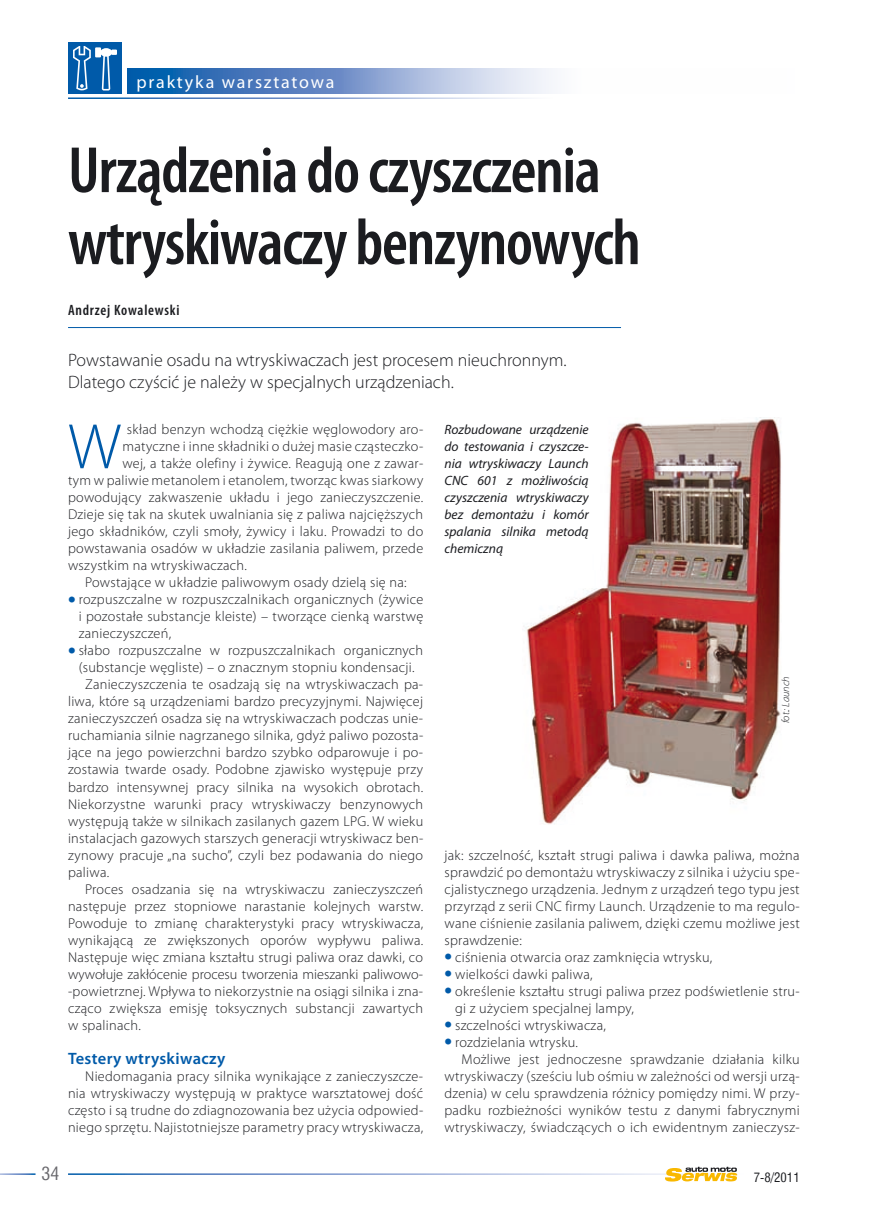
<style>
.page{position:relative;width:872px;height:1212px;background:#fff}
.page>*{position:absolute;margin:0;border:0;box-sizing:border-box;transform-origin:0 0}
.t1{font:600 condensed 66px/72px "Myriad Pro";letter-spacing:-.02em;color:#1b1c20}
.t2{font:300 64.65px "Myriad Pro";color:#005aa9}
.t3{font:300 18px/21.6px "Myriad Pro";color:#1b1c20}
.t4{font:18px "Myriad Pro";letter-spacing:.1em;color:#fff}
.t5{font:18px "Swis 721 Cn EU";color:#68676c}
.t6{font:600 16.5px "Myriad Pro";letter-spacing:.02em;color:#005aa9}
.t7{font:600 condensed 15px "Myriad Pro";letter-spacing:.05em;color:#1b1c20}
.t8{font:300 14.25px/17px "Myriad Pro";letter-spacing:.02em;color:#1b1c20;text-align:justify}
.t9{font:300 14.25px "Myriad Pro";color:#1b1c20}
.t10{font:italic 13.5px/17px "Myriad Pro";color:#1b1c20;text-align:justify}
.t11{font:12.75px "Swis 721 Cn EU";color:#1b1c20}
.t12{font:italic 300 10.5px "Myriad Pro";color:#1b1c20}
.s1{font-weight:900;font-size:21px;color:#005aa9}
</style>
<div class="page">
<svg style="left:664px;top:1167px;width:73px;height:14px"></svg>
<div style="left:68px;top:43px;width:54px;height:51px;background:#005aa9"></div>
<svg style="left:73px;top:46px;width:44px;height:45px"></svg>
<svg style="left:128px;top:68px;width:424px;height:26px;background:#789ccd"></svg>
<img style="left:523px;top:417px;width:258px;height:407px">
<hr style="left:68px;top:327px;width:553px;height:1px;background:#005aa9">
<p class="t4" style="left:137px;top:71px;width:199px">praktyka warsztatowa</p>
<h1 class="t1" style="left:68px;top:135px;width:574px">Urządzenia do czyszczenia wtryskiwaczy benzynowych</h1>
<p class="t7" style="left:68px;top:302px;width:113px">Andrzej Kowalewski</p>
<p class="t3" style="left:68px;top:349px;width:500px">Powstawanie osadu na wtryskiwaczach jest procesem nieuchronnym.<br>Dlatego czyścić je należy w specjalnych urządzeniach.</p>
<h2 class="t2" style="left:68px;top:408px;width:55px">W</h2>
<p class="t8" style="left:127px;top:421px;width:298px">skład benzyn wchodzą ciężkie węglowodory aro-</p>
<p class="t8" style="left:122px;top:438px;width:302px">matyczne i inne składniki o dużej masie cząsteczko-</p>
<p class="t8" style="left:122px;top:455px;width:302px">wej, a także olefiny i żywice. Reagują one z zawar-</p>
<p class="t8" style="left:68px;top:472px;width:357px">tym w paliwie metanolem i etanolem, tworząc kwas siarkowy</p>
<p class="t8" style="left:68px;top:489px;width:357px">powodujący zakwaszenie układu i jego zanieczyszczenie.</p>
<p class="t8" style="left:68px;top:506px;width:357px">Dzieje się tak na skutek uwalniania się z paliwa najcięższych</p>
<p class="t8" style="left:68px;top:523px;width:357px">jego składników, czyli smoły, żywicy i laku. Prowadzi to do</p>
<p class="t8" style="left:68px;top:540px;width:357px">powstawania osadów w układzie zasilania paliwem, przede</p>
<p class="t8" style="left:68px;top:557px;width:180px">wszystkim na wtryskiwaczach.</p>
<p class="t8" style="left:85px;top:574px;width:323px">Powstające w układzie paliwowym osady dzielą się na:</p>
<p class="t8" style="left:79px;top:591px;width:346px;text-indent:-11px"><span class="s1">•</span> rozpuszczalne w rozpuszczalnikach organicznych (żywice i pozostałe substancje kleiste) – tworzące cienką warstwę zanieczyszczeń,</p>
<p class="t8" style="left:68px;top:642px;width:357px"><span class="s1">•</span> słabo rozpuszczalne w rozpuszczalnikach organicznych</p>
<p class="t8" style="left:79px;top:659px;width:337px">(substancje węgliste) – o znacznym stopniu kondensacji.</p>
<p class="t8" style="left:85px;top:676px;width:339px">Zanieczyszczenia te osadzają się na wtryskiwaczach pa-</p>
<p class="t8" style="left:68px;top:693px;width:357px">liwa, które są urządzeniami bardzo precyzyjnymi. Najwięcej</p>
<p class="t8" style="left:68px;top:710px;width:357px">zanieczyszczeń osadza się na wtryskiwaczach podczas unie-</p>
<p class="t8" style="left:68px;top:727px;width:357px">ruchamiania silnie nagrzanego silnika, gdyż paliwo pozosta-</p>
<p class="t8" style="left:68px;top:744px;width:357px">jące na jego powierzchni bardzo szybko odparowuje i po-</p>
<p class="t8" style="left:68px;top:761px;width:357px">zostawia twarde osady. Podobne zjawisko występuje przy</p>
<p class="t8" style="left:68px;top:778px;width:357px">bardzo intensywnej pracy silnika na wysokich obrotach.</p>
<p class="t8" style="left:68px;top:795px;width:357px">Niekorzystne warunki pracy wtryskiwaczy benzynowych</p>
<p class="t8" style="left:68px;top:812px;width:357px">występują także w silnikach zasilanych gazem LPG. W wieku</p>
<p class="t8" style="left:68px;top:829px;width:357px">instalacjach gazowych starszych generacji wtryskiwacz ben-</p>
<p class="t8" style="left:68px;top:846px;width:356px">zynowy pracuje „na sucho”, czyli bez podawania do niego</p>
<p class="t8" style="left:68px;top:863px;width:43px">paliwa.</p>
<p class="t8" style="left:85px;top:880px;width:340px">Proces osadzania się na wtryskiwaczu zanieczyszczeń</p>
<p class="t8" style="left:68px;top:897px;width:357px">następuje przez stopniowe narastanie kolejnych warstw.</p>
<p class="t8" style="left:68px;top:914px;width:357px">Powoduje to zmianę charakterystyki pracy wtryskiwacza,</p>
<p class="t8" style="left:68px;top:931px;width:357px">wynikającą ze zwiększonych oporów wypływu paliwa.</p>
<p class="t8" style="left:68px;top:948px;width:356px">Następuje więc zmiana kształtu strugi paliwa oraz dawki, co</p>
<p class="t9" style="left:68px;top:965px;width:357px">wywołuje zakłócenie procesu tworzenia mieszanki paliwowo-</p>
<p class="t8" style="left:68px;top:982px;width:357px">-powietrznej. Wpływa to niekorzystnie na osiągi silnika i zna-</p>
<p class="t8" style="left:68px;top:999px;width:357px">cząco zwiększa emisję toksycznych substancji zawartych</p>
<p class="t8" style="left:68px;top:1016px;width:74px">w spalinach.</p>
<p class="t6" style="left:68px;top:1047px;width:159px">Testery wtryskiwaczy</p>
<p class="t8" style="left:68px;top:1067px;width:357px;text-indent:17px">Niedomagania pracy silnika wynikające z zanieczyszcze&shy;nia wtryskiwaczy występują w praktyce warsztatowej dość często i są trudne do zdiagnozowania bez użycia odpowied&shy;niego sprzętu. Najistotniejsze parametry pracy wtryskiwacza,</p>
<p class="t10" style="left:444px;top:421px;width:146px">Rozbudowane urządzenie do testowania i czyszcze&shy;nia wtryskiwaczy Launch CNC 601 z możliwością czyszczenia wtryskiwaczy bez demontażu i komór spalania silnika metodą chemiczną</p>
<p class="t12" style="left:779px;top:723px;width:48px;rotate:-90deg">fot.: Launch</p>
<p class="t8" style="left:444px;top:846px;width:357px">jak: szczelność, kształt strugi paliwa i dawka paliwa, można sprawdzić po demontażu wtryskiwaczy z silnika i użyciu spe&shy;cjalistycznego urządzenia. Jednym z urządzeń tego typu jest przyrząd z serii CNC firmy Launch. Urządzenie to ma regulo&shy;wane ciśnienie zasilania paliwem, dzięki czemu możliwe jest sprawdzenie:</p>
<p class="t8" style="left:444px;top:948px;width:269px"><span class="s1">•</span> ciśnienia otwarcia oraz zamknięcia wtrysku,</p>
<p class="t8" style="left:444px;top:965px;width:150px"><span class="s1">•</span> wielkości dawki paliwa,</p>
<p class="t8" style="left:455px;top:982px;width:346px;text-indent:-11px"><span class="s1">•</span> określenie kształtu strugi paliwa przez podświetlenie stru&shy;gi z użyciem specjalnej lampy,</p>
<p class="t8" style="left:444px;top:1016px;width:163px"><span class="s1">•</span> szczelności wtryskiwacza,</p>
<p class="t8" style="left:444px;top:1033px;width:135px"><span class="s1">•</span> rozdzielania wtrysku.</p>
<p class="t8" style="left:461px;top:1050px;width:340px">Możliwe jest jednoczesne sprawdzanie działania kilku</p>
<p class="t8" style="left:444px;top:1067px;width:357px">wtryskiwaczy (sześciu lub ośmiu w zależności od wersji urzą-</p>
<p class="t8" style="left:444px;top:1084px;width:357px">dzenia) w celu sprawdzenia różnicy pomiędzy nimi. W przy-</p>
<p class="t8" style="left:444px;top:1101px;width:357px">padku rozbieżności wyników testu z danymi fabrycznymi</p>
<p class="t8" style="left:444px;top:1118px;width:357px">wtryskiwaczy, świadczących o ich ewidentnym zanieczysz-</p>
<p class="t5" style="left:41px;top:1161px;width:19px">34</p>
<p class="t11" style="left:754px;top:1168px;width:47px">7-8/2011</p>
</div>
